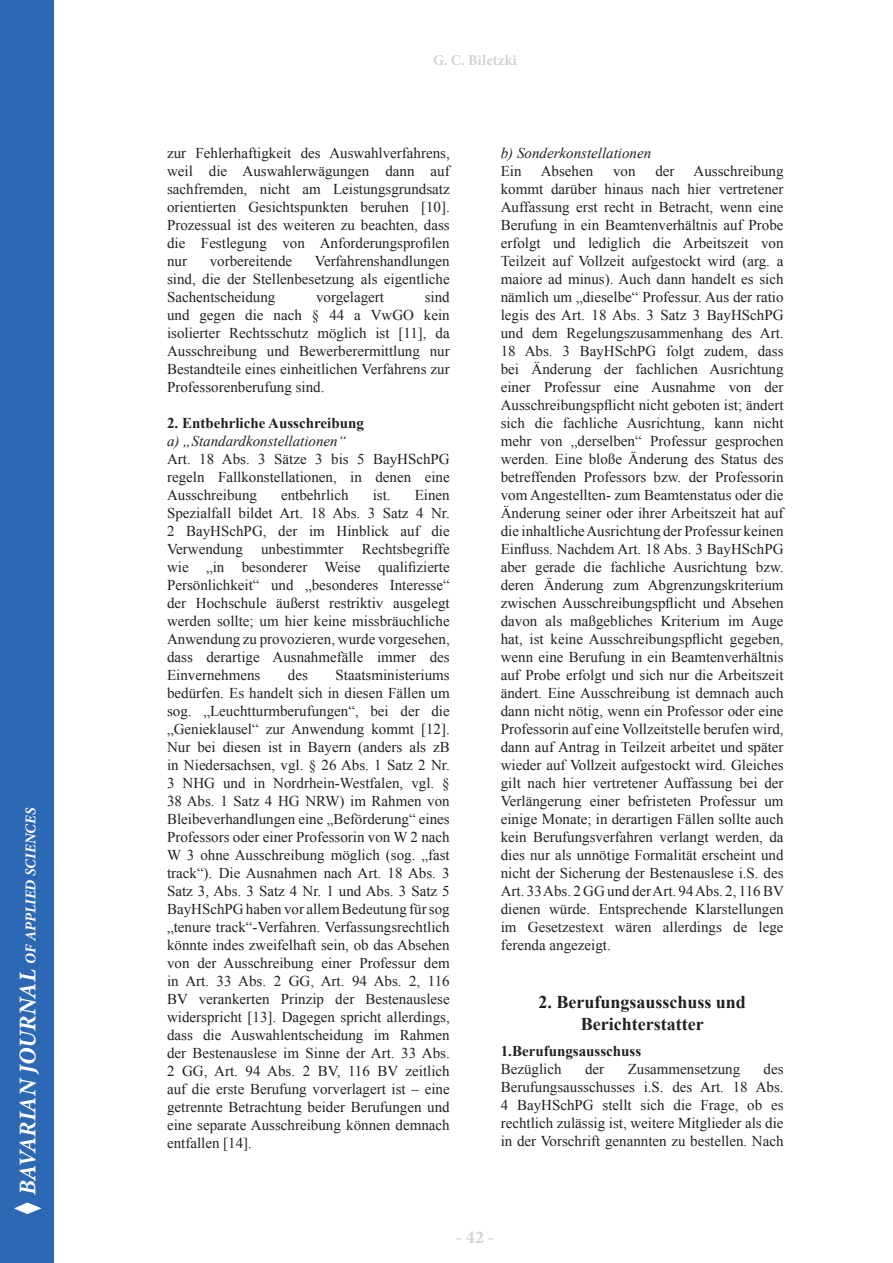
<style>
.page{position:relative;width:893px;height:1263px;background:#fff}
.page>*{position:absolute;margin:0;border:0;box-sizing:border-box;transform-origin:0 0}
.t1{font:700 18px/21.6px "Times New Roman";color:#231f20;text-align:center}
.t2{font:700 18px "Minion Pro";color:#d1d2d4}
.t3{font:15px/18px "Times New Roman";color:#231f20;text-align:justify}
.t4{font:italic 15px "Times New Roman";color:#231f20}
.t5{font:700 15px "Times New Roman";color:#231f20}
.t6{font:italic 700 15px "Minion Pro";color:#fff}
.t7{font:700 15px "Minion Pro";letter-spacing:.005em;color:#d1d2d4}
.s1{font-size:24px}
</style>
<div class="page">
<div style="left:0;top:0;width:54px;height:1263px;background:#2c68b3"></div>
<svg style="left:14px;top:1202px;width:28px;height:12px"></svg>
<p class="t6" style="left:20px;top:1195px;width:388px;rotate:-90deg"><span class="s1">Bavarian Journal</span> of Applied Sciences</p>
<p class="t7" style="left:433px;top:50px;width:85px">G. C. Biletzki</p>
<p class="t3" style="left:167px;top:144px;width:284px">zur Fehlerhaftigkeit des Auswahlverfahrens, weil die Auswahlerwägungen dann auf sachfremden, nicht am Leistungsgrundsatz orientierten Gesichtspunkten beruhen [10].<br>Prozessual ist des weiteren zu beachten, dass die Festlegung von Anforderungsprofilen nur</p>
<p class="t3" style="left:167px;top:252px;width:284px;text-indent:148px">Verfahrenshandlungen sind, die der Stellenbesetzung als eigentliche Sachentscheidung</p>
<p class="t3" style="left:210px;top:252px;width:84px">vorbereitende</p>
<p class="t3" style="left:167px;top:288px;width:284px;text-indent:258px">sind und gegen die nach § 44 a VwGO kein isolierter Rechtsschutz möglich ist [11], da Ausschreibung und Bewerberermittlung nur Bestandteile eines einheitlichen Verfahrens zur Professorenberufung sind.</p>
<p class="t5" style="left:167px;top:413px;width:198px">2. Entbehrliche Ausschreibung</p>
<p class="t4" style="left:167px;top:431px;width:181px">a) „Standardkonstellationen“</p>
<p class="t3" style="left:167px;top:450px;width:284px">Art. 18 Abs. 3 Sätze 3 bis 5 BayHSchPG regeln Fallkonstellationen, in denen eine Ausschreibung</p>
<p class="t3" style="left:316px;top:288px;width:70px">vorgelagert</p>
<p class="t3" style="left:167px;top:486px;width:284px;text-indent:248px">Einen Spezialfall bildet Art. 18 Abs. 3 Satz 4 Nr.<br>2 BayHSchPG, der im Hinblick auf die Verwendung unbestimmter Rechtsbegriffe wie „in besonderer Weise qualifizierte Persönlichkeit“ und „besonderes Interesse“ der Hochschule äußerst restriktiv ausgelegt werden sollte; um hier keine missbräuchliche Anwendung zu provozieren, wurde vorgesehen, dass derartige Ausnahmefälle immer des Einvernehmens</p>
<p class="t3" style="left:281px;top:486px;width:69px">entbehrlich</p>
<p class="t3" style="left:373px;top:486px;width:19px">ist.</p>
<p class="t3" style="left:167px;top:666px;width:284px;text-indent:169px">Staatsministeriums bedürfen. Es handelt sich in diesen Fällen um sog. „Leuchtturmberufungen“, bei der die „Genieklausel“ zur Anwendung kommt [12].<br>Nur bei diesen ist in Bayern (anders als zB in Niedersachsen, vgl. § 26 Abs. 1 Satz 2 Nr.<br>3 NHG und in Nordrhein-Westfalen, vgl. § 38 Abs. 1 Satz 4 HG NRW) im Rahmen von Bleibeverhandlungen eine „Beförderung“ eines Professors oder einer Professorin von W 2 nach W 3 ohne Ausschreibung möglich (sog. „fast track“). Die Ausnahmen nach Art. 18 Abs. 3<br>Satz 3, Abs. 3 Satz 4 Nr. 1 und Abs. 3 Satz 5<br>BayHSchPG haben vor allem Bedeutung für sog „tenure track“-Verfahren. Verfassungsrechtlich könnte indes zweifelhaft sein, ob das Absehen von der Ausschreibung einer Professur dem in Art. 33 Abs. 2 GG, Art. 94 Abs. 2, 116<br>BV verankerten Prinzip der Bestenauslese widerspricht [13]. Dagegen spricht allerdings, dass die Auswahlentscheidung im Rahmen der Bestenauslese im Sinne der Art. 33 Abs.<br>2 GG, Art. 94 Abs. 2 BV, 116 BV zeitlich auf die erste Berufung vorverlagert ist – eine getrennte Betrachtung beider Berufungen und eine separate Ausschreibung können demnach entfallen [14].</p>
<p class="t3" style="left:288px;top:666px;width:21px">des</p>
<p class="t4" style="left:501px;top:143px;width:152px">b) Sonderkonstellationen</p>
<p class="t3" style="left:501px;top:162px;width:22px">Ein</p>
<p class="t3" style="left:541px;top:162px;width:54px">Absehen</p>
<p class="t3" style="left:613px;top:162px;width:24px">von</p>
<p class="t3" style="left:655px;top:162px;width:21px">der</p>
<p class="t3" style="left:501px;top:162px;width:285px;text-indent:193px">Ausschreibung kommt darüber hinaus nach hier vertretener Auffassung erst recht in Betracht, wenn eine Berufung in ein Beamtenverhältnis auf Probe erfolgt und lediglich die Arbeitszeit von Teilzeit auf Vollzeit aufgestockt wird (arg. a maiore ad minus). Auch dann handelt es sich nämlich um „dieselbe“ Professur. Aus der ratio legis des Art. 18 Abs. 3 Satz 3 BayHSchPG und dem Regelungszusammenhang des Art.<br>18 Abs. 3 BayHSchPG folgt zudem, dass bei Änderung der fachlichen Ausrichtung einer Professur eine Ausnahme von der Ausschreibungspflicht nicht geboten ist; ändert sich die fachliche Ausrichtung, kann nicht mehr von „derselben“ Professur gesprochen werden. Eine bloße Änderung des Status des betreffenden Professors bzw. der Professorin vom Angestellten- zum Beamtenstatus oder die Änderung seiner oder ihrer Arbeitszeit hat auf die inhaltliche Ausrichtung der Professur keinen Einfluss. Nachdem Art. 18 Abs. 3 BayHSchPG aber gerade die fachliche Ausrichtung bzw. deren Änderung zum Abgrenzungskriterium zwischen Ausschreibungspflicht und Absehen davon als maßgebliches Kriterium im Auge hat, ist keine Ausschreibungspflicht gegeben, wenn eine Berufung in ein Beamtenverhältnis auf Probe erfolgt und sich nur die Arbeitszeit ändert. Eine Ausschreibung ist demnach auch dann nicht nötig, wenn ein Professor oder eine Professorin auf eine Vollzeitstelle berufen wird, dann auf Antrag in Teilzeit arbeitet und später wieder auf Vollzeit aufgestockt wird. Gleiches gilt nach hier vertretener Auffassung bei der Verlängerung einer befristeten Professur um einige Monate; in derartigen Fällen sollte auch kein Berufungsverfahren verlangt werden, da dies nur als unnötige Formalität erscheint und nicht der Sicherung der Bestenauslese i.S. des Art. 33 Abs. 2 GG und der Art. 94 Abs. 2, 116 BV dienen würde. Entsprechende Klarstellungen im Gesetzestext wären allerdings de lege ferenda angezeigt.</p>
<p class="t1" style="left:538px;top:991px;width:209px">2. Berufungsausschuss und<br>Berichterstatter</p>
<p class="t5" style="left:501px;top:1040px;width:142px">1.Berufungsausschuss</p>
<p class="t3" style="left:501px;top:1060px;width:62px">Bezüglich</p>
<p class="t3" style="left:585px;top:1060px;width:21px">der</p>
<p class="t3" style="left:628px;top:1060px;width:114px">Zusammensetzung</p>
<p class="t3" style="left:501px;top:1060px;width:284px;text-indent:263px">des Berufungsausschusses i.S. des Art. 18 Abs.<br>4 BayHSchPG stellt sich die Frage, ob es rechtlich zulässig ist, weitere Mitglieder als die in der Vorschrift genannten zu bestellen. Nach</p>
<p class="t2" style="left:456px;top:1224px;width:40px">- 42 -</p>
</div>
